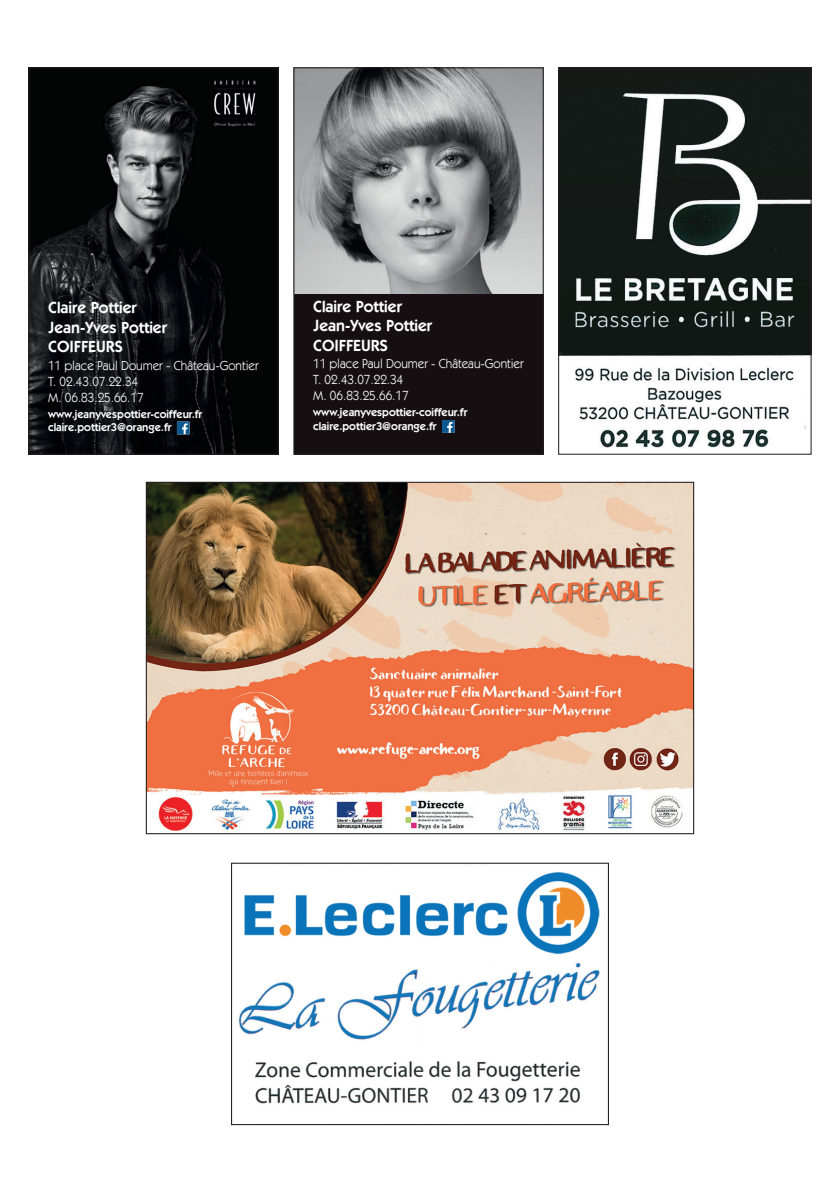
<style>
.page{position:relative;width:840px;height:1191px;background:#fff}
.page>*{position:absolute;margin:0;border:0;box-sizing:border-box;transform-origin:0 0}
.t1{font:600 16.2px/19.4px "Itc Kabel LT";color:#fff}
.t2{font:13.2px/15.8px "Itc Kabel LT";color:#fff}
.t3{font:13px "Itc Kabel LT";color:#fff}
.t4{font:600 11.2px/13.6px "Itc Kabel LT";color:#fff}
.s1{font-size:13.2px}
</style>
<div class="page">
<img style="left:148px;top:484px;width:543px;height:348px">
<img style="left:560px;top:69px;width:249px;height:379px">
<div style="left:558px;top:67px;width:253px;height:388px;border:1px solid #231f20"></div>
<img style="left:238px;top:864px;width:367px;height:240px">
<div style="left:231px;top:862px;width:377px;height:263px;border:1px solid #231f20"></div>
<div style="left:294px;top:68px;width:249px;height:386px;background:#160f11"></div>
<img style="left:295px;top:69px;width:246px;height:224px">
<svg style="left:442px;top:420px;width:12px;height:13px"></svg>
<div style="left:293px;top:67px;width:250px;height:388px;border:1px solid #231f20"></div>
<img style="left:30px;top:69px;width:246px;height:384px">
<svg style="left:177px;top:421px;width:12px;height:13px"></svg>
<div style="left:28px;top:67px;width:250px;height:388px;border:1px solid #231f20"></div>
<h1 class="t1" style="left:48px;top:298px;width:120px">Claire Pottier<br>Jean-Yves Pottier<br>COIFFEURS</h1>
<p class="t3" style="left:48px;top:358px;width:212px">11 place Paul Doumer - Château-Gontie<span class="s1">r</span></p>
<p class="t2" style="left:48px;top:373px;width:97px">T. 02.43.07.22.34<br>M. 06.83.25.66.17</p>
<p class="t4" style="left:48px;top:407px;width:156px">www.jeanyvespottier-coiffeur.fr claire.pottier3@orange.fr</p>
<h1 class="t1" style="left:313px;top:296px;width:120px">Claire Pottier<br>Jean-Yves Pottier<br>COIFFEURS</h1>
<p class="t3" style="left:313px;top:356px;width:212px">11 place Paul Doumer - Château-Gontie<span class="s1">r</span></p>
<p class="t2" style="left:313px;top:372px;width:97px">T. 02.43.07.22.34<br>M. 06.83.25.66.17</p>
<p class="t4" style="left:313px;top:405px;width:156px">www.jeanyvespottier-coiffeur.fr claire.pottier3@orange.fr</p>
</div>
